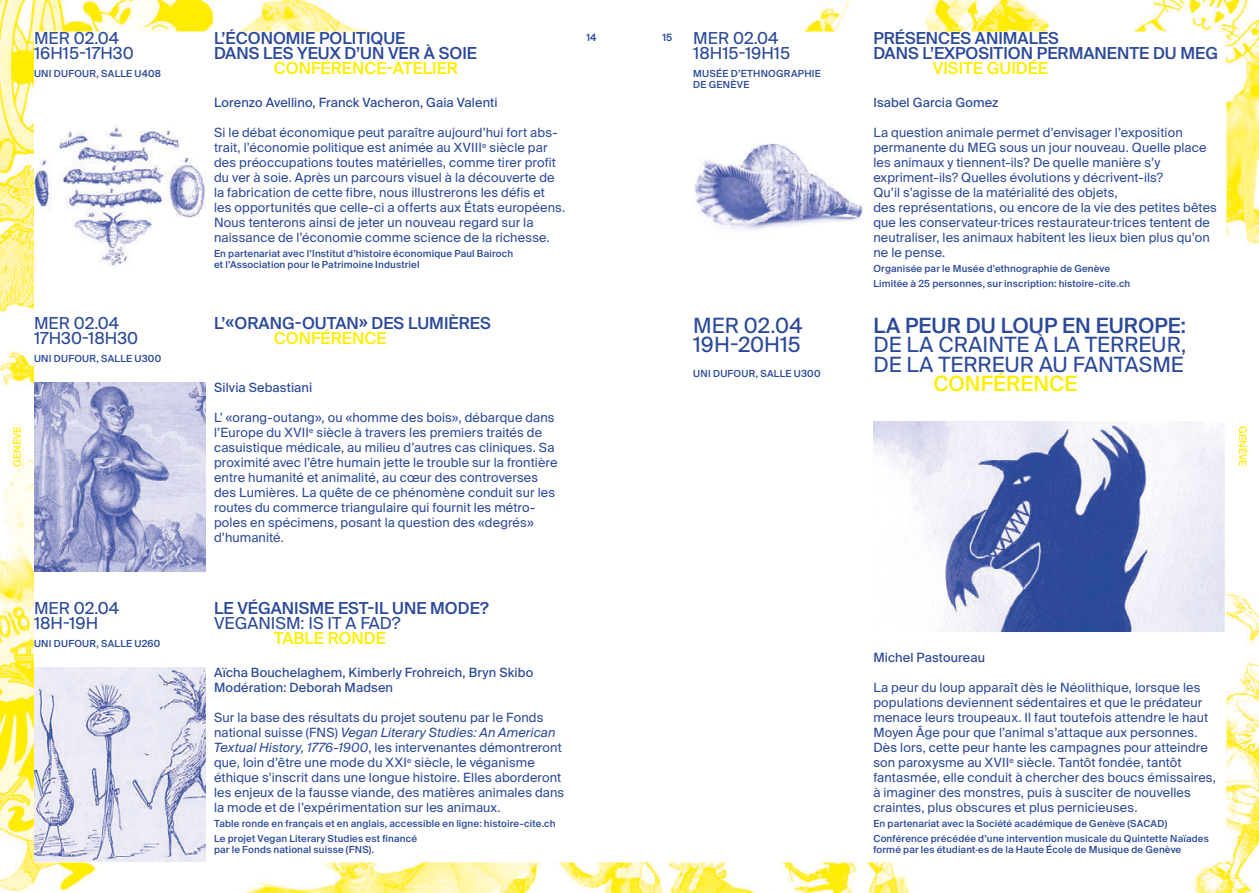
<style>
.page{position:relative;width:1259px;height:893px;background:#fff}
.page>*{position:absolute;margin:0;border:0;box-sizing:border-box;transform-origin:0 0}
.t1{font:21px/19.5px "Suisse Intl";color:#2b4999}
.t2{font:500 21px "Suisse Intl";letter-spacing:.005em;color:#2b4999}
.t3{font:500 21px "Suisse Intl";letter-spacing:.005em;color:#ffed00}
.t4{font:500 16.5px/15px "Suisse Intl";color:#2b4999}
._02-date_heure_x3{font:16.5px "Suisse Intl";color:#2b4999}
.t5{font:500 16.5px "Suisse Intl";color:#ffed00}
._05-texte_courant{font:12.75px/15px "Suisse Intl";letter-spacing:.01em;color:#2b4999}
._04-intervenant_s{font:12.75px/15px "Suisse Intl";letter-spacing:.01em;color:#2b4999}
.t6{font:500 10.05px "Suisse Intl";color:#ffed00}
.t7{font:500 10.05px "Suisse Intl";color:#2b4999}
._06-notes{font:500 9.75px/10.8px "Suisse Intl";letter-spacing:.015em;color:#2b4999}
._03-lieu_et_sous-titres{font:500 9.75px/10.8px "Suisse Intl";letter-spacing:.03em;color:#2b4999}
.s1{font-style:italic}
</style>
<div class="page">
<img style="left:0;top:0;width:1259px;height:893px">
<div style="left:34px;top:98px;width:172px;height:189px;background:#fff"></div>
<img style="left:34px;top:125px;width:172px;height:142px">
<img style="left:34px;top:383px;width:172px;height:189px">
<img style="left:34px;top:668px;width:172px;height:193px">
<div style="left:693px;top:98px;width:172px;height:189px;background:#fff"></div>
<img style="left:694px;top:143px;width:170px;height:87px">
<img style="left:873px;top:422px;width:352px;height:210px">
<p class="_02-date_heure_x3" style="left:34px;top:29px;width:87px">MER 02.04</p>
<p class="_02-date_heure_x3" style="left:34px;top:44px;width:101px">16H15-17H30</p>
<p class="_03-lieu_et_sous-titres" style="left:34px;top:68px;width:129px">UNI DUFOUR, SALLE U408</p>
<p class="t4" style="left:214px;top:31px;width:264px">L’ÉCONOMIE POLITIQUE<br>DANS LES YEUX D’UN VER À SOIE</p>
<p class="t5" style="left:274px;top:59px;width:186px">CONFÉRENCE-ATELIER</p>
<p class="_04-intervenant_s" style="left:214px;top:95px;width:285px">Lorenzo Avellino, Franck Vacheron, Gaia Valenti</p>
<p class="_05-texte_courant" style="left:214px;top:125px;width:353px">Si le débat économique peut paraître aujourd’hui fort abs&shy;trait, l’économie politique est animée au XVIII<sup>e</sup> siècle par des préoccupations toutes matérielles, comme tirer profit du ver à soie. Après un parcours visuel à la découverte de la fabrication de cette fibre, nous illustrerons les défis et les opportunités que celle-ci a offerts aux États européens.<br>Nous tenterons ainsi de jeter un nouveau regard sur la naissance de l’économie comme science de la richesse.</p>
<p class="_06-notes" style="left:214px;top:248px;width:301px">En partenariat avec l’Institut d’histoire économique Paul Bairoch et l’Association pour le Patrimoine Industriel</p>
<p class="t7" style="left:586px;top:32px;width:11px">14</p>
<p class="t7" style="left:662px;top:32px;width:11px">15</p>
<p class="_02-date_heure_x3" style="left:693px;top:29px;width:87px">MER 02.04</p>
<p class="_02-date_heure_x3" style="left:693px;top:44px;width:98px">18H15-19H15</p>
<p class="_03-lieu_et_sous-titres" style="left:693px;top:68px;width:129px">MUSÉE D’ETHNOGRAPHIE<br>DE GENÈVE</p>
<p class="t4" style="left:873px;top:31px;width:346px">PRÉSENCES ANIMALES<br>DANS L’EXPOSITION PERMANENTE DU MEG</p>
<p class="t5" style="left:933px;top:59px;width:117px">VISITE GUIDÉE</p>
<p class="_04-intervenant_s" style="left:873px;top:95px;width:127px">Isabel Garcia Gomez</p>
<p class="_05-texte_courant" style="left:873px;top:125px;width:345px">La question animale permet d’envisager l’exposition permanente du MEG sous un jour nouveau. Quelle place les animaux y tiennent-ils? De quelle manière s’y expriment-ils? Quelles évolutions y décrivent-ils?<br>Qu’il s’agisse de la matérialité des objets,<br>des représentations, ou encore de la vie des petites bêtes que les conservateur·trices restaurateur·trices tentent de neutraliser, les animaux habitent les lieux bien plus qu’on ne le pense.</p>
<p class="_06-notes" style="left:873px;top:261px;width:258px;line-height:15px">Organisée par le Musée d’ethnographie de Genève<br>Limitée à 25 personnes, sur inscription: histoire-cite.ch</p>
<p class="t4" style="left:214px;top:316px;width:278px">L’«ORANG-OUTAN» DES LUMIÈRES</p>
<p class="t5" style="left:274px;top:329px;width:114px">CONFÉRENCE</p>
<p class="_02-date_heure_x3" style="left:34px;top:314px;width:87px">MER 02.04</p>
<p class="_02-date_heure_x3" style="left:34px;top:329px;width:106px">17H30-18H30</p>
<p class="_03-lieu_et_sous-titres" style="left:34px;top:353px;width:129px">UNI DUFOUR, SALLE U300</p>
<h1 class="t1" style="left:693px;top:316px;width:111px">MER 02.04<br>19H-20H15</h1>
<p class="_06-notes" style="left:693px;top:368px;width:129px">UNI DUFOUR, SALLE U300</p>
<h1 class="t2" style="left:873px;top:313px;width:314px">LA PEUR DU LOUP EN EUROPE:</h1>
<h1 class="t1" style="left:873px;top:335px;width:314px">DE LA CRAINTE À LA TERREUR,<br>DE LA TERREUR AU FANTASME</h1>
<h1 class="t3" style="left:933px;top:372px;width:146px">CONFÉRENCE</h1>
<p class="_04-intervenant_s" style="left:214px;top:380px;width:100px">Silvia Sebastiani</p>
<p class="_05-texte_courant" style="left:214px;top:410px;width:345px">L’ «orang-outang», ou «homme des bois», débarque dans l’Europe du XVII<sup>e</sup> siècle à travers les premiers traités de casuistique médicale, au milieu d’autres cas cliniques. Sa proximité avec l’être humain jette le trouble sur la frontière entre humanité et animalité, au cœur des controverses des Lumières. La quête de ce phénomène conduit sur les routes du commerce triangulaire qui fournit les métro&shy;poles en spécimens, posant la question des «degrés» d’humanité.</p>
<p class="t6" style="left:11px;top:467px;width:42px;rotate:-90deg">GENÈVE</p>
<p class="t6" style="left:1248px;top:426px;width:42px;rotate:90deg">GENÈVE</p>
<p class="_02-date_heure_x3" style="left:34px;top:599px;width:87px">MER 02.04</p>
<p class="_02-date_heure_x3" style="left:34px;top:614px;width:66px">18H-19H</p>
<p class="_03-lieu_et_sous-titres" style="left:34px;top:638px;width:128px">UNI DUFOUR, SALLE U260</p>
<p class="t4" style="left:214px;top:601px;width:276px">LE VÉGANISME EST-IL UNE MODE?</p>
<p class="_02-date_heure_x3" style="left:214px;top:614px;width:188px">VEGANISM: IS IT A FAD?</p>
<p class="t5" style="left:274px;top:629px;width:114px">TABLE RONDE</p>
<p class="_04-intervenant_s" style="left:214px;top:665px;width:321px">Aïcha Bouchelaghem, Kimberly Frohreich, Bryn Skibo<br>Modération: Deborah Madsen</p>
<p class="_05-texte_courant" style="left:214px;top:710px;width:352px">Sur la base des résultats du projet soutenu par le Fonds national suisse (FNS) <span class="s1">Vegan Literary Studies: An American Textual History, 1776-1900</span>, les intervenantes démontreront que, loin d’être une mode du XXI<sup>e</sup> siècle, le véganisme éthique s’inscrit dans une longue histoire. Elles aborderont les enjeux de la fausse viande, des matières animales dans la mode et de l’expérimentation sur les animaux.</p>
<p class="_06-notes" style="left:214px;top:816px;width:343px;line-height:15px">Table ronde en français et en anglais, accessible en ligne: histoire-cite.ch<br>Le projet Vegan Literary Studies est financé</p>
<p class="_06-notes" style="left:214px;top:844px;width:162px">par le Fonds national suisse (FNS).</p>
<p class="_04-intervenant_s" style="left:873px;top:650px;width:113px">Michel Pastoureau</p>
<p class="_05-texte_courant" style="left:873px;top:680px;width:344px">La peur du loup apparaît dès le Néolithique, lorsque les populations deviennent sédentaires et que le prédateur menace leurs troupeaux. Il faut toutefois attendre le haut Moyen Âge pour que l’animal s’attaque aux personnes.<br>Dès lors, cette peur hante les campagnes pour atteindre son paroxysme au XVII<sup>e</sup> siècle. Tantôt fondée, tantôt fantasmée, elle conduit à chercher des boucs émissaires, à imaginer des monstres, puis à susciter de nouvelles craintes, plus obscures et plus pernicieuses.</p>
<p class="_06-notes" style="left:873px;top:818px;width:295px">En partenariat avec la Société académique de Genève (SACAD)</p>
<p class="_06-notes" style="left:873px;top:833px;width:337px">Conférence précédée d’une intervention musicale du Quintette Naïades formé par les étudiant·es de la Haute École de Musique de Genève</p>
</div>
